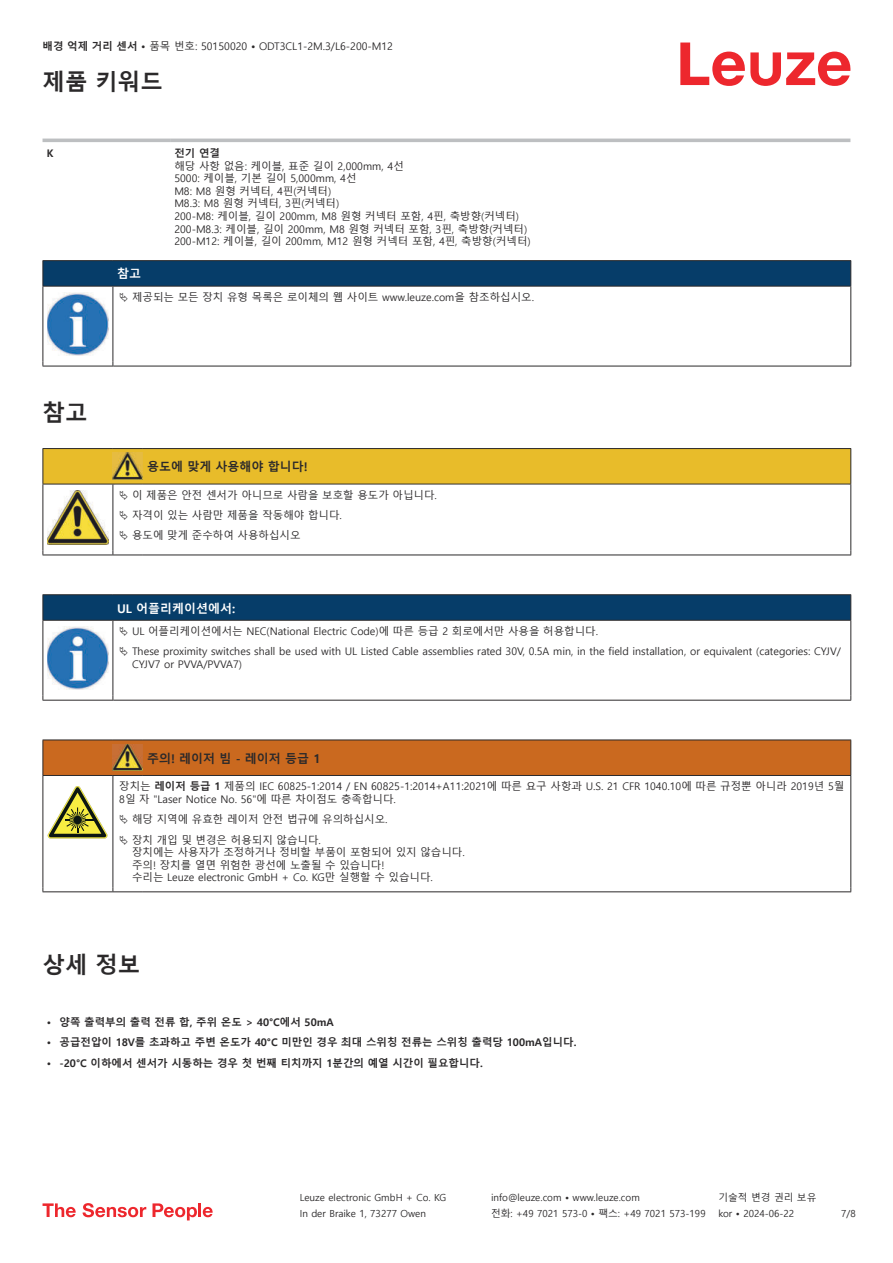
<style>
.page{position:relative;width:893px;height:1263px;background:#fff}
.page>*{position:absolute;margin:0;border:0;box-sizing:border-box;transform-origin:0 0}
.t1{font:700 22.5px "Malgun Gothic";color:#2b292a}
.t2{font:700 12px "Malgun Gothic";color:#2b292a}
.t3{font:700 12px "Malgun Gothic";color:#fff}
.t4{font:10.5px/12.6px "Malgun Gothic";color:#2b292a}
.t5{font:700 10.5px "Malgun Gothic";color:#2b292a}
.t6{font:9.75px "Malgun Gothic";color:#2b292a}
.s1{font-weight:700}
</style>
<div class="page">
<svg style="left:680px;top:43px;width:170px;height:43px"></svg>
<svg style="left:43px;top:138px;width:807px;height:1px"></svg>
<hr style="left:43px;top:139px;width:127px;height:3px;background:#bdbfc1">
<hr style="left:170px;top:139px;width:680px;height:3px;background:#bdbfc1">
<svg style="left:43px;top:1203px;width:33px;height:14px"></svg>
<svg style="left:83px;top:1203px;width:63px;height:14px"></svg>
<svg style="left:153px;top:1203px;width:44px;height:17px"></svg>
<hr style="left:198px;top:1203px;width:3px;height:14px;background:#ed272d">
<svg style="left:203px;top:1207px;width:10px;height:10px"></svg>
<svg style="left:44px;top:287px;width:806px;height:79px"></svg>
<hr style="left:43px;top:260px;width:70px;height:1px;background:#2b292a">
<hr style="left:43px;top:286px;width:70px;height:1px;background:#2b292a">
<hr style="left:113px;top:260px;width:738px;height:1px;background:#2b292a">
<svg style="left:43px;top:261px;width:808px;height:25px;background:#063c67"></svg>
<hr style="left:113px;top:286px;width:738px;height:1px;background:#2b292a">
<hr style="left:43px;top:287px;width:1px;height:75px;background:#2b292a">
<hr style="left:113px;top:287px;width:1px;height:75px;background:#2b292a">
<hr style="left:850px;top:287px;width:1px;height:75px;background:#2b292a">
<hr style="left:43px;top:366px;width:70px;height:1px;background:#2b292a">
<hr style="left:113px;top:366px;width:738px;height:1px;background:#2b292a">
<img style="left:47px;top:293px;width:61px;height:62px">
<div style="left:115px;top:287px;width:734px;height:20px;background:#fff"></div>
<hr style="left:43px;top:448px;width:70px;height:1px;background:#2b292a">
<hr style="left:113px;top:448px;width:30px;height:1px;background:#2b292a">
<hr style="left:143px;top:448px;width:708px;height:1px;background:#2b292a">
<hr style="left:43px;top:555px;width:70px;height:1px;background:#2b292a">
<hr style="left:113px;top:555px;width:30px;height:1px;background:#2b292a">
<hr style="left:143px;top:555px;width:708px;height:1px;background:#2b292a">
<svg style="left:44px;top:674px;width:806px;height:26px"></svg>
<hr style="left:43px;top:594px;width:70px;height:1px;background:#2b292a">
<hr style="left:113px;top:594px;width:738px;height:1px;background:#2b292a">
<hr style="left:43px;top:621px;width:1px;height:75px;background:#2b292a">
<hr style="left:113px;top:621px;width:1px;height:75px;background:#2b292a">
<hr style="left:850px;top:621px;width:1px;height:75px;background:#2b292a">
<hr style="left:43px;top:700px;width:70px;height:1px;background:#2b292a">
<hr style="left:113px;top:700px;width:738px;height:1px;background:#2b292a">
<img style="left:47px;top:674px;width:61px;height:15px">
<div style="left:44px;top:740px;width:806px;height:35px;background:#ca691f"></div>
<hr style="left:43px;top:739px;width:70px;height:1px;background:#2b292a">
<hr style="left:43px;top:740px;width:1px;height:35px;background:#2b292a">
<hr style="left:43px;top:775px;width:70px;height:1px;background:#2b292a">
<hr style="left:113px;top:739px;width:30px;height:1px;background:#2b292a">
<hr style="left:113px;top:775px;width:30px;height:1px;background:#2b292a">
<hr style="left:143px;top:739px;width:708px;height:1px;background:#2b292a">
<hr style="left:850px;top:740px;width:1px;height:35px;background:#2b292a">
<hr style="left:143px;top:775px;width:708px;height:1px;background:#2b292a">
<hr style="left:43px;top:776px;width:1px;height:111px;background:#2b292a">
<hr style="left:113px;top:776px;width:1px;height:111px;background:#2b292a">
<hr style="left:850px;top:776px;width:1px;height:111px;background:#2b292a">
<hr style="left:43px;top:891px;width:70px;height:1px;background:#2b292a">
<hr style="left:113px;top:891px;width:30px;height:1px;background:#2b292a">
<hr style="left:143px;top:891px;width:708px;height:1px;background:#2b292a">
<img style="left:113px;top:744px;width:30px;height:26px">
<svg style="left:47px;top:786px;width:60px;height:52px"></svg>
<svg style="left:43px;top:449px;width:808px;height:106px"></svg>
<svg style="left:43px;top:595px;width:808px;height:79px"></svg>
<p class="t4" style="left:43px;top:40px;width:352px"><span class="s1">배경 억제 거리 센서 •</span> 품목 번호: 50150020 <span class="s1">•</span> ODT3CL1-2M.3/L6-200-M12</p>
<h1 class="t1" style="left:43px;top:69px;width:122px">제품 키워드</h1>
<p class="t5" style="left:47px;top:147px;width:8px">K</p>
<p class="t5" style="left:174px;top:147px;width:47px">전기 연결</p>
<p class="t4" style="left:174px;top:160px;width:358px">해당 사항 없음: 케이블, 표준 길이 2,000mm, 4선<br>5000: 케이블, 기본 길이 5,000mm, 4선<br>M8: M8 원형 커넥터, 4핀(커넥터)<br>M8.3: M8 원형 커넥터, 3핀(커넥터)<br>200-M8: 케이블, 길이 200mm, M8 원형 커넥터 포함, 4핀, 축방향(커넥터)<br>200-M8.3: 케이블, 길이 200mm, M8 원형 커넥터 포함, 3핀, 축방향(커넥터)<br>200-M12: 케이블, 길이 200mm, M12 원형 커넥터 포함, 4핀, 축방향(커넥터)</p>
<p class="t3" style="left:117px;top:267px;width:25px">참고</p>
<p class="t4" style="left:132px;top:291px;width:403px">제공되는 모든 장치 유형 목록은 로이체의 웹 사이트 www.leuze.com을 참조하십시오.</p>
<h1 class="t1" style="left:43px;top:400px;width:46px">참고</h1>
<p class="t2" style="left:147px;top:460px;width:162px">용도에 맞게 사용해야 합니다!</p>
<p class="t4" style="left:132px;top:485px;width:306px;line-height:20.2px">이 제품은 안전 센서가 아니므로 사람을 보호할 용도가 아닙니다. 자격이 있는 사람만 제품을 작동해야 합니다.<br>용도에 맞게 준수하여 사용하십시오</p>
<p class="t3" style="left:117px;top:601px;width:120px">UL 어플리케이션에서:</p>
<p class="t4" style="left:132px;top:621px;width:710px;line-height:20.2px">UL 어플리케이션에서는 NEC(National Electric Code)에 따른 등급 2 회로에서만 사용을 허용합니다.<br>These proximity switches shall be used with UL Listed Cable assemblies rated 30V, 0.5A min, in the field installation, or equivalent (categories: CYJV/</p>
<p class="t4" style="left:132px;top:658px;width:112px">CYJV7 or PVVA/PVVA7)</p>
<p class="t2" style="left:147px;top:751px;width:175px">주의! 레이저 빔 - 레이저 등급 1</p>
<p class="t4" style="left:119px;top:780px;width:726px">장치는 <span class="s1">레이저 등급 1</span> 제품의 IEC 60825-1:2014 / EN 60825-1:2014+A11:2021에 따른 요구 사항과 U.S. 21 CFR 1040.10에 따른 규정뿐 아니라 2019년 5월<br>8일 자 "Laser Notice No. 56"에 따른 차이점도 충족합니다.</p>
<p class="t4" style="left:132px;top:809px;width:257px;line-height:20.2px">해당 지역에 유효한 레이저 안전 법규에 유의하십시오. 장치 개입 및 변경은 허용되지 않습니다.</p>
<p class="t4" style="left:132px;top:846px;width:334px">장치에는 사용자가 조정하거나 정비할 부품이 포함되어 있지 않습니다. 주의! 장치를 열면 위험한 광선에 노출될 수 있습니다!<br>수리는 Leuze electronic GmbH + Co. KG만 실행할 수 있습니다.</p>
<h1 class="t1" style="left:43px;top:951px;width:99px">상세 정보</h1>
<p class="t5" style="left:47px;top:1016px;width:289px">• 양쪽 출력부의 출력 전류 합, 주위 온도 &gt; 40°C에서 50mA</p>
<p class="t5" style="left:47px;top:1036px;width:531px">• 공급전압이 18V를 초과하고 주변 온도가 40°C 미만인 경우 최대 스위칭 전류는 스위칭 출력당 100mA입니다.</p>
<p class="t5" style="left:47px;top:1057px;width:438px">• -20°C 이하에서 센서가 시동하는 경우 첫 번째 티치까지 1분간의 예열 시간이 필요합니다.</p>
<p class="t6" style="left:300px;top:1192px;width:148px">Leuze electronic GmbH + Co. KG</p>
<p class="t6" style="left:491px;top:1192px;width:150px">info@leuze.com • www.leuze.com</p>
<p class="t6" style="left:718px;top:1192px;width:100px">기술적 변경 권리 보유</p>
<p class="t6" style="left:300px;top:1208px;width:128px">In der Braike 1, 73277 Owen</p>
<p class="t6" style="left:491px;top:1208px;width:216px">전화: +49 7021 573-0 • 팩스: +49 7021 573-199</p>
<p class="t6" style="left:718px;top:1208px;width:77px">kor • 2024-06-22</p>
<p class="t6" style="left:841px;top:1208px;width:16px">7/8</p>
</div>
